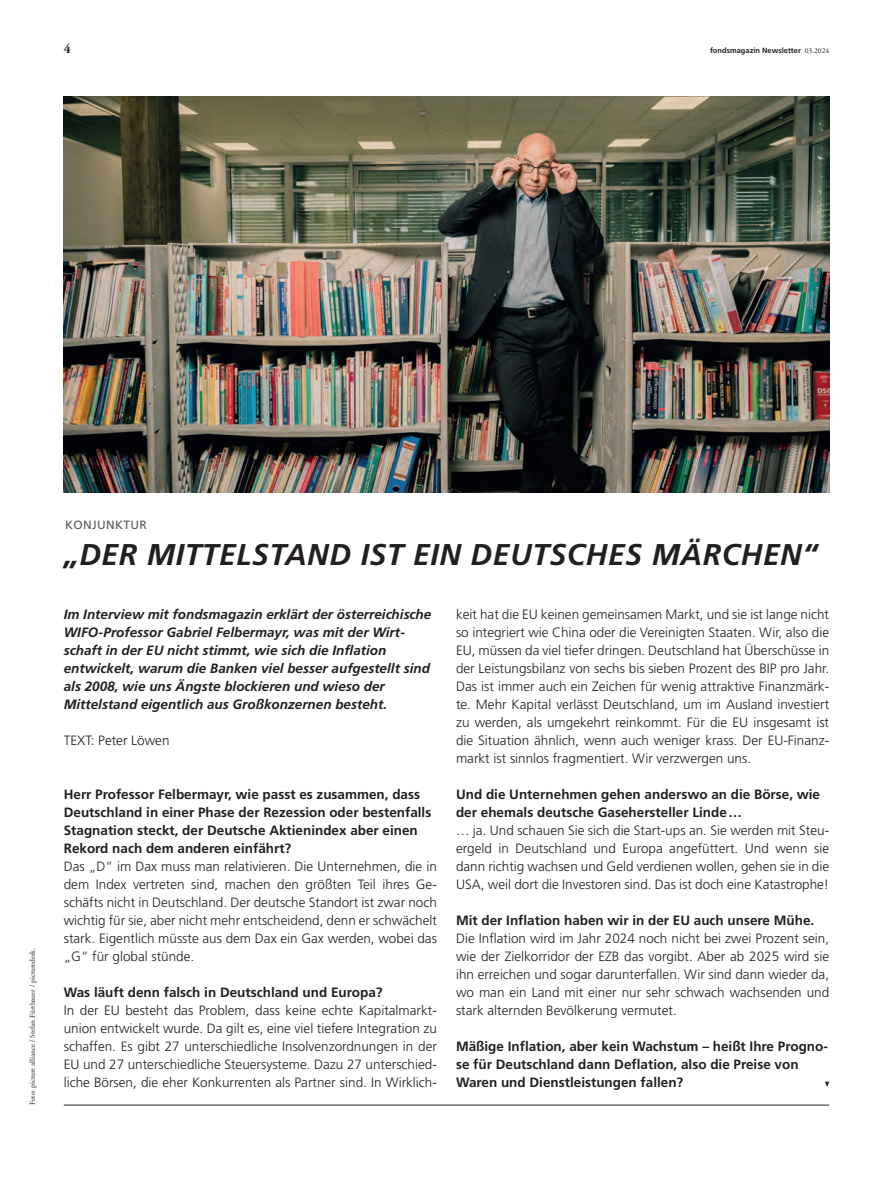
<style>
.page{position:relative;width:893px;height:1191px;background:#fff}
.page>*{position:absolute;margin:0;border:0;box-sizing:border-box;transform-origin:0 0}
.t1{font:italic 700 30px "Deka Frutiger Mac";letter-spacing:.02em;color:#231f20}
.t2{font:300 13.5px/18px "Deka Frutiger Mac";color:#231f20;text-align:justify}
.t3{font:700 13.5px/18px "Deka Frutiger Mac";color:#231f20}
.t4{font:italic 700 13.5px/18px "Deka Frutiger Mac";color:#231f20}
.t5{font:700 13.5px "Deka A Garamond Mac";color:#231f20}
.t6{font:12px "Deka Frutiger Mac";letter-spacing:.03em;color:#57585a}
.t7{font:7.5px "Deka A Garamond Mac";color:#231f20}
.t8{font:700 7.5px "Deka Frutiger Mac";color:#231f20}
.s1{font-family:"Deka A Garamond Mac";font-weight:400}
</style>
<div class="page">
<hr style="left:64px;top:1104px;width:765px;height:1px;background:#231f20">
<img style="left:64px;top:97px;width:765px;height:396px">
<svg style="left:825px;top:1081px;width:4px;height:6px"></svg>
<p class="t5" style="left:64px;top:41px;width:9px">4</p>
<p class="t8" style="left:710px;top:46px;width:121px">fondsmagazin Newsletter <span class="s1">03.2024</span></p>
<p class="t7" style="left:28px;top:1105px;width:158px;rotate:-90deg">Foto: picture alliance / Stefan Fürtbauer / picturedesk.</p>
<p class="t6" style="left:65px;top:518px;width:83px">KONJUNKTUR</p>
<h1 class="t1" style="left:64px;top:538px;width:755px">„DER MITTELSTAND IST EIN DEUTSCHES MÄRCHEN“</h1>
<p class="t4" style="left:64px;top:605px;width:369px">Im Interview mit fondsmagazin erklärt der österreichische WIFO-Professor Gabriel Felbermayr, was mit der Wirt&shy;schaft in der EU nicht stimmt, wie sich die Inflation entwickelt, warum die Banken viel besser aufgestellt sind als 2008, wie uns Ängste blockieren und wieso der Mittelstand eigentlich aus Großkonzernen besteht.</p>
<p class="t2" style="left:64px;top:731px;width:107px">TEXT: Peter Löwen</p>
<p class="t3" style="left:64px;top:785px;width:369px">Herr Professor Felbermayr, wie passt es zusammen, dass Deutschland in einer Phase der Rezession oder bestenfalls Stagnation steckt, der Deutsche Aktienindex aber einen Rekord nach dem anderen einfährt?</p>
<p class="t2" style="left:64px;top:857px;width:375px">Das „D“ im Dax muss man relativieren. Die Unternehmen, die in dem Index vertreten sind, machen den größten Teil ihres Ge&shy;schäfts nicht in Deutschland. Der deutsche Standort ist zwar noch wichtig für sie, aber nicht mehr entscheidend, denn er schwächelt stark. Eigentlich müsste aus dem Dax ein Gax werden, wobei das „G“ für global stünde.</p>
<p class="t3" style="left:64px;top:983px;width:320px">Was läuft denn falsch in Deutschland und Europa?</p>
<p class="t2" style="left:64px;top:1001px;width:375px">In der EU besteht das Problem, dass keine echte Kapitalmarkt&shy;union entwickelt wurde. Da gilt es, eine viel tiefere Integration zu schaffen. Es gibt 27 unterschiedliche Insolvenzordnungen in der EU und 27 unterschiedliche Steuersysteme. Dazu 27 unterschied&shy;liche Börsen, die eher Konkurrenten als Partner sind. In Wirklich-</p>
<p class="t2" style="left:456px;top:605px;width:375px">keit hat die EU keinen gemeinsamen Markt, und sie ist lange nicht so integriert wie China oder die Vereinigten Staaten. Wir, also die EU, müssen da viel tiefer dringen. Deutschland hat Überschüsse in der Leistungsbilanz von sechs bis sieben Prozent des BIP pro Jahr.<br>Das ist immer auch ein Zeichen für wenig attraktive Finanzmärk&shy;te. Mehr Kapital verlässt Deutschland, um im Ausland investiert zu werden, als umgekehrt reinkommt. Für die EU insgesamt ist die Situation ähnlich, wenn auch weniger krass. Der EU-Finanz&shy;markt ist sinnlos fragmentiert. Wir verzwergen uns.</p>
<p class="t3" style="left:456px;top:785px;width:366px">Und die Unternehmen gehen anderswo an die Börse, wie der ehemals deutsche Gasehersteller Linde…</p>
<p class="t2" style="left:456px;top:821px;width:375px">… ja. Und schauen Sie sich die Start-ups an. Sie werden mit Steu&shy;ergeld in Deutschland und Europa angefüttert. Und wenn sie dann richtig wachsen und Geld verdienen wollen, gehen sie in die USA, weil dort die Investoren sind. Das ist doch eine Katastrophe!</p>
<p class="t3" style="left:456px;top:911px;width:360px">Mit der Inflation haben wir in der EU auch unsere Mühe.</p>
<p class="t2" style="left:456px;top:929px;width:375px">Die Inflation wird im Jahr 2024 noch nicht bei zwei Prozent sein, wie der Zielkorridor der EZB das vorgibt. Aber ab 2025 wird sie ihn erreichen und sogar darunterfallen. Wir sind dann wieder da, wo man ein Land mit einer nur sehr schwach wachsenden und stark alternden Bevölkerung vermutet.</p>
<p class="t3" style="left:456px;top:1037px;width:373px">Mäßige Inflation, aber kein Wachstum – heißt Ihre Progno&shy;se für Deutschland dann Deflation, also die Preise von<br>Waren und Dienstleistungen fallen?</p>
</div>
